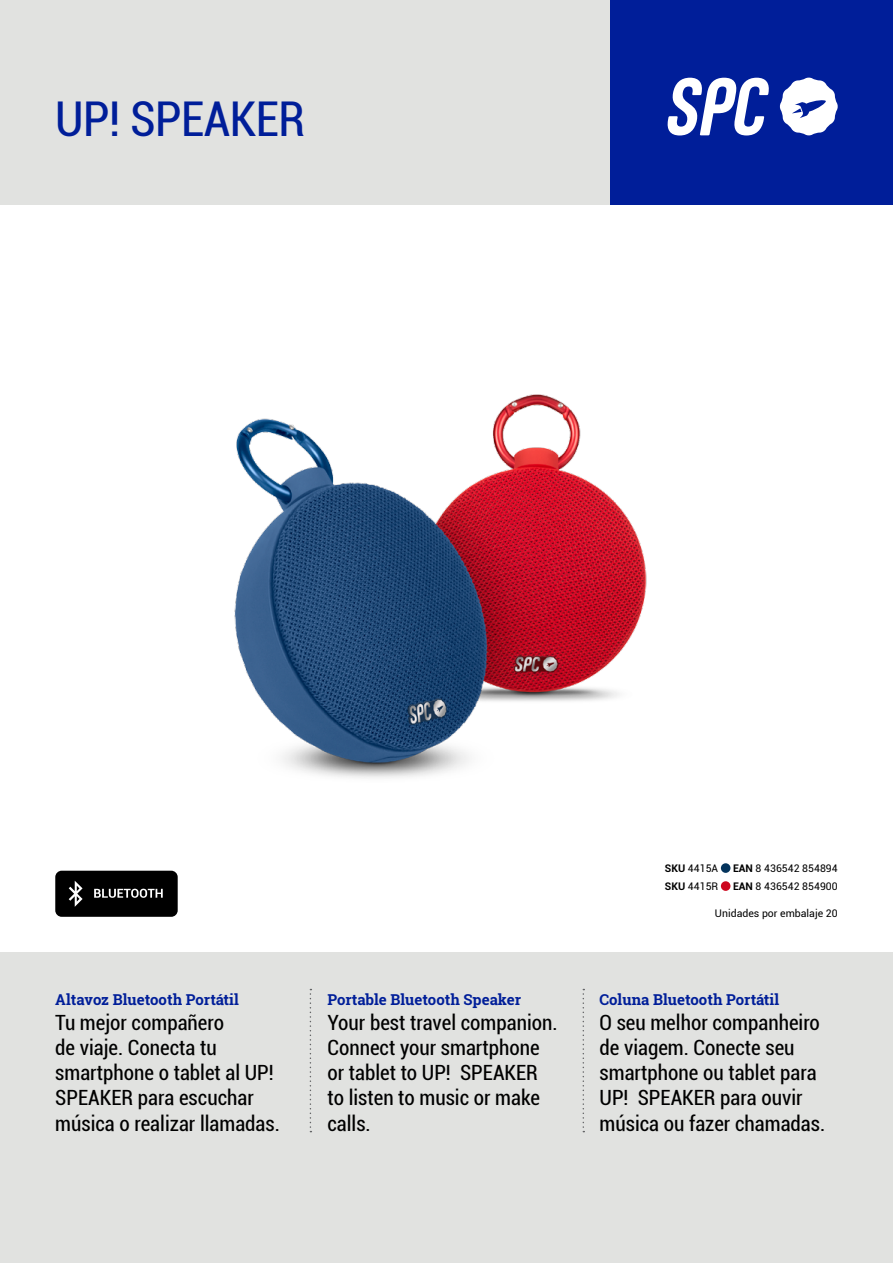
<style>
.page{position:relative;width:893px;height:1263px;background:#fff}
.page>*{position:absolute;margin:0;border:0;box-sizing:border-box;transform-origin:0 0}
.t1{font:condensed 48px "Roboto";letter-spacing:-.01em;color:#001e99}
.t2{font:condensed 21px/25.2px "Roboto";color:#000}
.t3{font:700 15px "Roboto Slab";color:#001e99}
.t4{font:10.5px "Roboto";color:#000}
.s1{font-weight:700}
</style>
<div class="page">
<div style="left:0;top:953px;width:893px;height:310px;background:#e1e2e0"></div>
<div style="left:609px;top:0;width:284px;height:204px;background:#001e99"></div>
<div style="left:0;top:0;width:609px;height:204px;background:#e1e2e0"></div>
<svg style="left:667px;top:78px;width:102px;height:57px"></svg>
<svg style="left:780px;top:77px;width:58px;height:59px"></svg>
<svg style="left:310px;top:989px;width:1px;height:143px"></svg>
<svg style="left:583px;top:989px;width:1px;height:143px"></svg>
<div style="left:55px;top:871px;width:123px;height:46px;background:#000;border-radius:6px"></div>
<svg style="left:94px;top:889px;width:69px;height:9px"></svg>
<svg style="left:69px;top:881px;width:14px;height:26px"></svg>
<div style="left:721px;top:863px;width:9px;height:10px;background:#04345c;border-radius:50%"></div>
<div style="left:721px;top:881px;width:9px;height:10px;background:#cd071e;border-radius:50%"></div>
<img style="left:234px;top:394px;width:413px;height:384px">
<h1 class="t1" style="left:55px;top:85px;width:251px">UP! SPEAKER</h1>
<p class="t3" style="left:55px;top:989px;width:185px">Altavoz Bluetooth Portátil</p>
<p class="t2" style="left:55px;top:1009px;width:226px">Tu mejor compañero<br>de viaje. Conecta tu smartphone o tablet al UP!<br>SPEAKER para escuchar música o realizar llamadas.</p>
<p class="t3" style="left:327px;top:989px;width:195px">Portable Bluetooth Speaker</p>
<p class="t2" style="left:327px;top:1009px;width:232px">Your best travel companion.<br>Connect your smartphone or tablet to UP! SPEAKER to listen to music or make calls.</p>
<p class="t4" style="left:665px;top:860px;width:55px"><span class="s1">SKU</span> 4415A</p>
<p class="t4" style="left:733px;top:860px;width:106px"><span class="s1">EAN</span> 8 436542 854894</p>
<p class="t4" style="left:665px;top:878px;width:55px"><span class="s1">SKU</span> 4415R</p>
<p class="t4" style="left:733px;top:878px;width:106px"><span class="s1">EAN</span> 8 436542 854900</p>
<p class="t4" style="left:715px;top:905px;width:124px">Unidades por embalaje 20</p>
<p class="t3" style="left:600px;top:989px;width:181px">Coluna Bluetooth Portátil</p>
<p class="t2" style="left:600px;top:1009px;width:227px">O seu melhor companheiro de viagem. Conecte seu smartphone ou tablet para<br>UP! SPEAKER para ouvir música ou fazer chamadas.</p>
</div>
